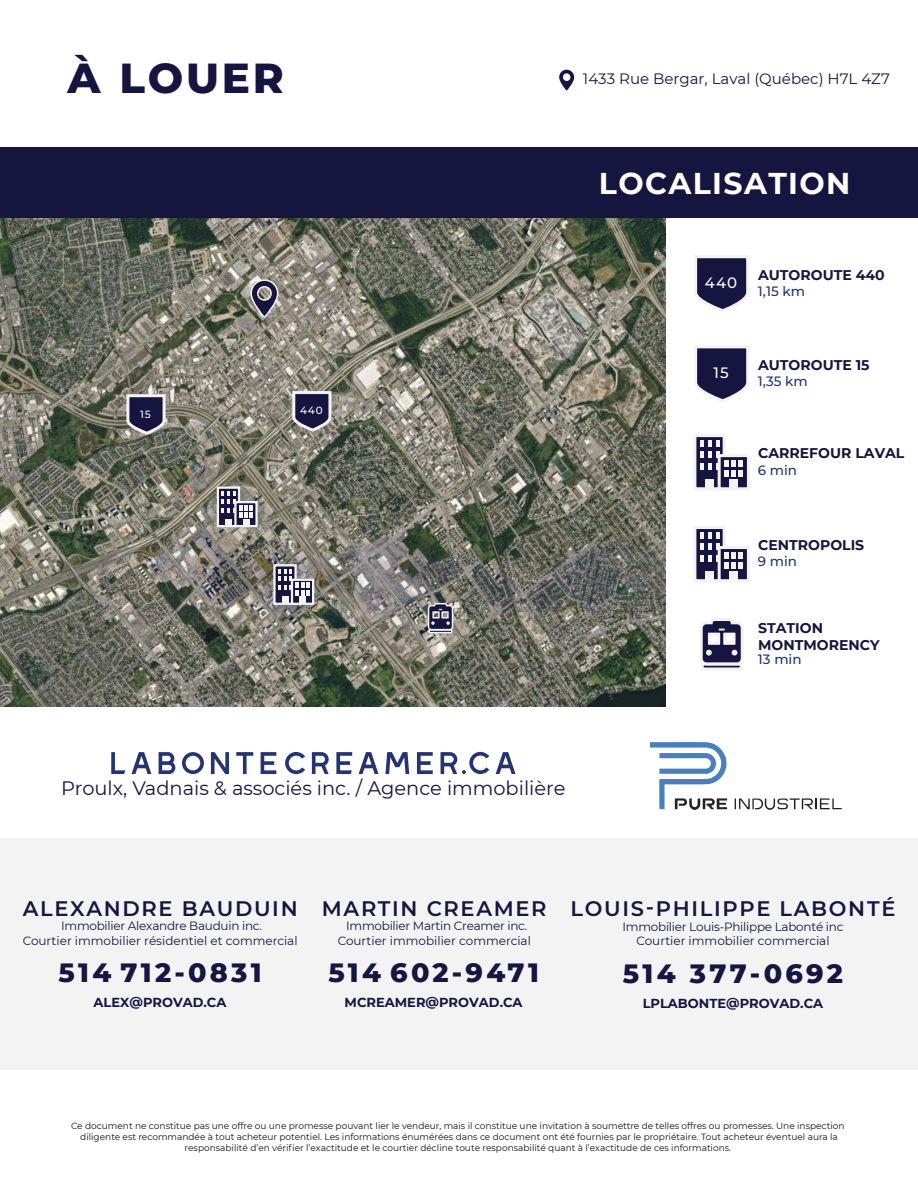
<style>
.page{position:relative;width:918px;height:1188px;background:#fff}
.page>*{position:absolute;margin:0;border:0;box-sizing:border-box;transform-origin:0 0}
.t1{font:800 42px "Montserrat";letter-spacing:.065em;color:#151540}
.t2{font:700 30px "Montserrat";letter-spacing:.045em;color:#fff}
.t3{font:800 27px "Montserrat";letter-spacing:.12em;color:#151641}
.t4{font:600 21px "Montserrat";letter-spacing:.08em;color:#151641}
.t5{font:19.35px "Montserrat";color:#171441}
.t6{font:15px "Montserrat";color:#151540}
.t7{font:500 15px "Montserrat";color:#fff}
.t8{font:700 14.1px/16.8px "Montserrat";color:#151540}
.t9{font:500 13.5px "Montserrat";color:#1f356d}
.t10{font:700 13.05px "Montserrat";color:#151641}
.t11{font:12px "Montserrat";letter-spacing:-.015em;color:#151641}
.t12{font:500 10.5px "Montserrat";color:#fff}
.t13{font:9px/10.8px "Montserrat";color:#111213;text-align:center}
</style>
<div class="page">
<div style="left:0;top:147px;width:918px;height:71px;background:#151540"></div>
<img style="left:0;top:218px;width:666px;height:488px">
<svg style="left:250px;top:279px;width:29px;height:40px"></svg>
<svg style="left:125px;top:393px;width:42px;height:43px;background:#5f5e73"></svg>
<svg style="left:291px;top:390px;width:42px;height:43px;background:#5f5e73"></svg>
<svg style="left:700px;top:618px;width:43px;height:52px"></svg>
<svg style="left:694px;top:346px;width:55px;height:56px"></svg>
<svg style="left:694px;top:256px;width:55px;height:56px"></svg>
<div style="left:693px;top:526px;width:33px;height:56px;background:#151540;border:3px solid #f4f3f3"></div>
<div style="left:718px;top:546px;width:32px;height:36px;background:#151540;border:3px solid #f4f3f3"></div>
<div style="left:705px;top:571px;width:9px;height:9px;background:#f4f3f3"></div>
<div style="left:730px;top:571px;width:8px;height:9px;background:#f4f3f3"></div>
<svg style="left:700px;top:532px;width:43px;height:37px"></svg>
<div style="left:693px;top:434px;width:33px;height:56px;background:#151540;border:3px solid #f4f3f3"></div>
<div style="left:718px;top:454px;width:32px;height:36px;background:#151540;border:3px solid #f4f3f3"></div>
<div style="left:705px;top:479px;width:9px;height:9px;background:#f4f3f3"></div>
<div style="left:730px;top:479px;width:8px;height:9px;background:#f4f3f3"></div>
<svg style="left:700px;top:440px;width:43px;height:37px"></svg>
<svg style="left:428px;top:603px;width:25px;height:30px"></svg>
<div style="left:217px;top:487px;width:23px;height:40px;background:#151540;border:2px solid #f4f3f3"></div>
<div style="left:234px;top:501px;width:24px;height:26px;background:#151540;border:2px solid #f4f3f3"></div>
<svg style="left:221px;top:491px;width:32px;height:34px"></svg>
<div style="left:273px;top:564px;width:24px;height:41px;background:#151540;border:2px solid #f4f3f3"></div>
<svg style="left:291px;top:579px;width:23px;height:26px"></svg>
<svg style="left:278px;top:569px;width:31px;height:34px"></svg>
<div style="left:0;top:838px;width:918px;height:232px;background:#f4f3f3"></div>
<svg style="left:111px;top:752px;width:14px;height:22px"></svg>
<svg style="left:132px;top:752px;width:19px;height:22px"></svg>
<svg style="left:159px;top:752px;width:16px;height:22px"></svg>
<svg style="left:182px;top:752px;width:22px;height:22px"></svg>
<svg style="left:211px;top:752px;width:18px;height:22px"></svg>
<svg style="left:236px;top:752px;width:17px;height:22px"></svg>
<svg style="left:261px;top:752px;width:15px;height:22px"></svg>
<svg style="left:285px;top:752px;width:20px;height:22px"></svg>
<svg style="left:312px;top:752px;width:17px;height:22px"></svg>
<svg style="left:336px;top:752px;width:16px;height:22px"></svg>
<svg style="left:417px;top:752px;width:16px;height:22px"></svg>
<svg style="left:359px;top:752px;width:20px;height:22px"></svg>
<svg style="left:385px;top:752px;width:24px;height:22px"></svg>
<svg style="left:496px;top:752px;width:20px;height:22px"></svg>
<svg style="left:441px;top:752px;width:48px;height:22px"></svg>
<svg style="left:650px;top:742px;width:77px;height:68px"></svg>
<svg style="left:735px;top:798px;width:107px;height:12px"></svg>
<svg style="left:559px;top:70px;width:15px;height:20px"></svg>
<h1 class="t1" style="left:68px;top:48px;width:218px">À LOUER</h1>
<p class="t12" style="left:140px;top:406px;width:12px">15</p>
<p class="t12" style="left:300px;top:403px;width:24px">440</p>
<h3 class="t6" style="left:583px;top:69px;width:308px">1433 Rue Bergar, Laval (Québec) H7L 4Z7</h3>
<h2 class="t2" style="left:599px;top:162px;width:253px">LOCALISATION</h2>
<h3 class="t7" style="left:705px;top:272px;width:34px">440</h3>
<h3 class="t8" style="left:758px;top:266px;width:128px">AUTOROUTE 440</h3>
<h3 class="t9" style="left:758px;top:282px;width:49px">1,15 km</h3>
<h3 class="t7" style="left:713px;top:362px;width:17px">15</h3>
<h3 class="t8" style="left:758px;top:356px;width:113px">AUTOROUTE 15</h3>
<h3 class="t9" style="left:758px;top:372px;width:51px">1,35 km</h3>
<h3 class="t8" style="left:758px;top:444px;width:148px">CARREFOUR LAVAL</h3>
<h3 class="t9" style="left:758px;top:460px;width:41px">6 min</h3>
<h3 class="t8" style="left:758px;top:536px;width:108px">CENTROPOLIS</h3>
<h3 class="t9" style="left:758px;top:552px;width:41px">9 min</h3>
<h3 class="t8" style="left:758px;top:619px;width:123px">STATION<br>MONTMORENCY</h3>
<h3 class="t9" style="left:758px;top:650px;width:45px">13 min</h3>
<h3 class="t5" style="left:61px;top:775px;width:506px">Proulx, Vadnais &amp; associés inc. / Agence immobilière</h3>
<h3 class="t4" style="left:23px;top:893px;width:277px">ALEXANDRE BAUDUIN</h3>
<h3 class="t11" style="left:23px;top:932px;width:276px">Courtier immobilier résidentiel et commercial</h3>
<h3 class="t11" style="left:61px;top:918px;width:202px">Immobilier Alexandre Bauduin inc.</h3>
<h3 class="t3" style="left:59px;top:953px;width:205px">514 712-0831</h3>
<h3 class="t10" style="left:94px;top:993px;width:134px">ALEX@PROVAD.CA</h3>
<h3 class="t4" style="left:322px;top:893px;width:226px">MARTIN CREAMER</h3>
<h3 class="t11" style="left:338px;top:932px;width:195px">Courtier immobilier commercial</h3>
<h3 class="t11" style="left:346px;top:918px;width:183px">Immobilier Martin Creamer inc.</h3>
<h3 class="t3" style="left:328px;top:953px;width:212px">514 602-9471</h3>
<h3 class="t10" style="left:345px;top:993px;width:180px">MCREAMER@PROVAD.CA</h3>
<h3 class="t4" style="left:571px;top:894px;width:326px">LOUIS-PHILIPPE LABONTÉ</h3>
<h3 class="t11" style="left:636px;top:933px;width:195px">Courtier immobilier commercial</h3>
<h3 class="t11" style="left:623px;top:918px;width:222px">Immobilier Louis-Philippe Labonté inc</h3>
<h3 class="t3" style="left:623px;top:953px;width:222px">514 377-0692</h3>
<h3 class="t10" style="left:643px;top:994px;width:182px">LPLABONTE@PROVAD.CA</h3>
<p class="t13" style="left:71px;top:1120px;width:775px">Ce document ne constitue pas une offre ou une promesse pouvant lier le vendeur, mais il constitue une invitation à soumettre de telles offres ou promesses. Une inspection diligente est recommandée à tout acheteur potentiel. Les informations énumérées dans ce document ont été fournies par le propriétaire. Tout acheteur éventuel aura la responsabilité d’en vérifier l’exactitude et le courtier décline toute responsabilité quant à l’exactitude de ces informations.</p>
</div>
